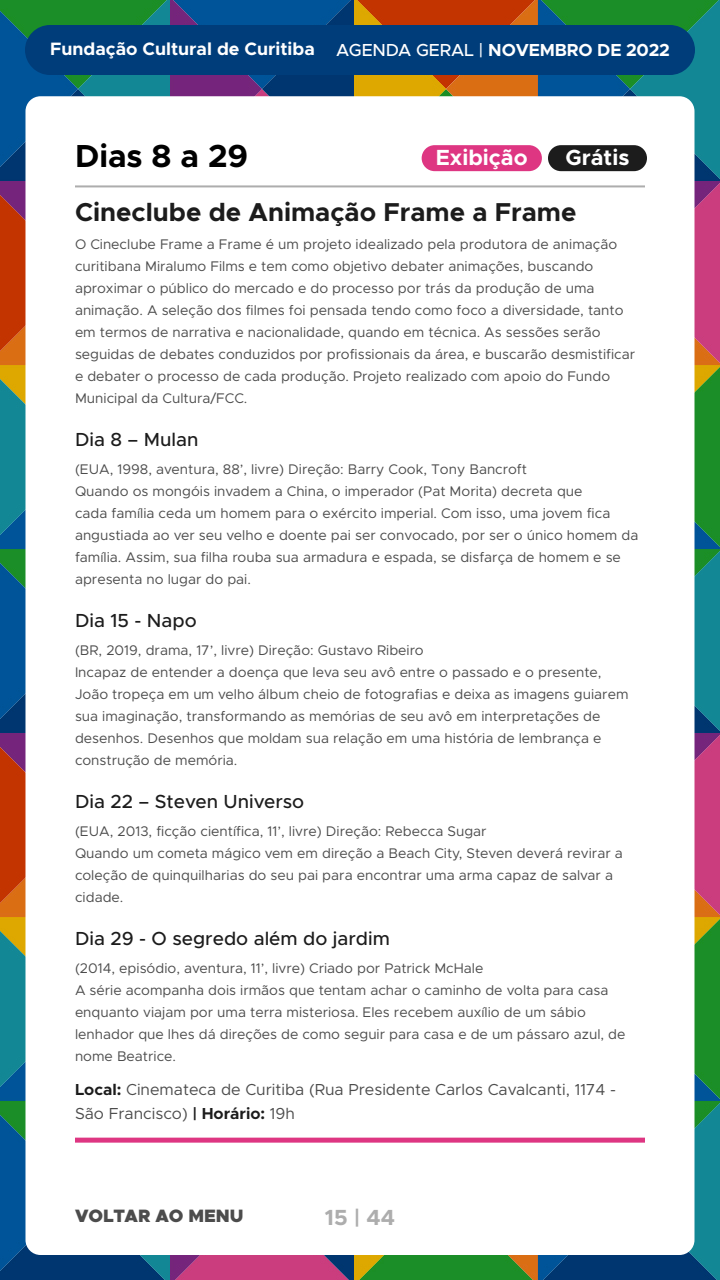
<style>
.page{position:relative;width:720px;height:1280px;background:#fff}
.page>*{position:absolute;margin:0;border:0;box-sizing:border-box;transform-origin:0 0}
.t1{font:700 32px "Metropolis";color:#000}
.t2{font:700 26px "Metropolis";color:#1c1c1c}
.t3{font:700 22px "Metropolis";color:#fff}
.t4{font:700 22px "Metropolis";color:#adadad}
.t5{font:500 19px "Metropolis";color:#1c1c1c}
.t6{font:700 18px "Metropolis";color:#fff}
.t7{font:900 18px "Metropolis";color:#4c4c4c}
.t8{font:16px/24px "Metropolis";color:#4c4c4c}
.t9{font:14px/22px "Metropolis";color:#4c4c4c}
.s1{font-weight:500;font-size:17.5px}
.s2{font-size:17.5px}
.s3{font-weight:700;color:#1c1c1c}
</style>
<div class="page">
<img style="left:0;top:0;width:720px;height:1280px">
<div style="left:25px;top:25px;width:670px;height:50px;background:#003d7a;border-radius:25px"></div>
<div style="left:26px;top:96px;width:668px;height:1159px;background:#fff;border-radius:15px"></div>
<hr style="left:75px;top:185px;width:570px;height:2px;background:#adadad">
<div style="left:75px;top:1138px;width:570px;height:5px;background:#de3682"></div>
<div style="left:548px;top:145px;width:99px;height:26px;background:#1c1c1c;border-radius:13px"></div>
<div style="left:422px;top:145px;width:120px;height:26px;background:#de3682;border-radius:13px"></div>
<p class="t6" style="left:50px;top:38px;width:622px">Fundação Cultural de Curitiba <span class="s1">AGENDA GERAL |</span> <span class="s2">NOVEMBRO DE 2022</span></p>
<h1 class="t1" style="left:75px;top:136px;width:175px">Dias 8 a 29</h1>
<h2 class="t2" style="left:75px;top:196px;width:503px">Cineclube de Animação Frame a Frame</h2>
<p class="t9" style="left:75px;top:234px;width:562px">O Cineclube Frame a Frame é um projeto idealizado pela produtora de animação curitibana Miralumo Films e tem como objetivo debater animações, buscando aproximar o público do mercado e do processo por trás da produção de uma animação. A seleção dos filmes foi pensada tendo como foco a diversidade, tanto em termos de narrativa e nacionalidade, quando em técnica. As sessões serão seguidas de debates conduzidos por profissionais da área, e buscarão desmistificar e debater o processo de cada produção. Projeto realizado com apoio do Fundo Municipal da Cultura/FCC.</p>
<h3 class="t5" style="left:75px;top:428px;width:125px">Dia 8 – Mulan</h3>
<p class="t9" style="left:75px;top:458px;width:565px">(EUA, 1998, aventura, 88’, livre) Direção: Barry Cook, Tony Bancroft<br>Quando os mongóis invadem a China, o imperador (Pat Morita) decreta que<br>cada família ceda um homem para o exército imperial. Com isso, uma jovem fica angustiada ao ver seu velho e doente pai ser convocado, por ser o único homem da família. Assim, sua filha rouba sua armadura e espada, se disfarça de homem e se apresenta no lugar do pai.</p>
<h3 class="t5" style="left:75px;top:609px;width:123px">Dia 15 - Napo</h3>
<p class="t9" style="left:75px;top:639px;width:555px">(BR, 2019, drama, 17’, livre) Direção: Gustavo Ribeiro<br>Incapaz de entender a doença que leva seu avô entre o passado e o presente, João tropeça em um velho álbum cheio de fotografias e deixa as imagens guiarem sua imaginação, transformando as memórias de seu avô em interpretações de desenhos. Desenhos que moldam sua relação em uma história de lembrança e construção de memória.</p>
<h3 class="t5" style="left:75px;top:789px;width:231px">Dia 22 – Steven Universo</h3>
<p class="t9" style="left:75px;top:820px;width:549px">(EUA, 2013, ficção científica, 11’, livre) Direção: Rebecca Sugar<br>Quando um cometa mágico vem em direção a Beach City, Steven deverá revirar a coleção de quinquilharias do seu pai para encontrar uma arma capaz de salvar a cidade.</p>
<h3 class="t5" style="left:75px;top:926px;width:316px">Dia 29 - O segredo além do jardim</h3>
<p class="t9" style="left:75px;top:957px;width:552px">(2014, episódio, aventura, 11’, livre) Criado por Patrick McHale<br>A série acompanha dois irmãos que tentam achar o caminho de volta para casa enquanto viajam por uma terra misteriosa. Eles recebem auxílio de um sábio lenhador que lhes dá direções de como seguir para casa e de um pássaro azul, de nome Beatrice.</p>
<p class="t8" style="left:75px;top:1077px;width:543px"><span class="s3">Local:</span> Cinemateca de Curitiba (Rua Presidente Carlos Cavalcanti, 1174 -<br>São Francisco) <span class="s3">| Horário:</span> 19h</p>
<h3 class="t3" style="left:436px;top:143px;width:93px">Exibição</h3>
<h3 class="t3" style="left:566px;top:143px;width:65px">Grátis</h3>
<p class="t7" style="left:75px;top:1204px;width:170px">VOLTAR AO MENU</p>
<h3 class="t4" style="left:325px;top:1203px;width:72px">15 | 44</h3>
</div>
